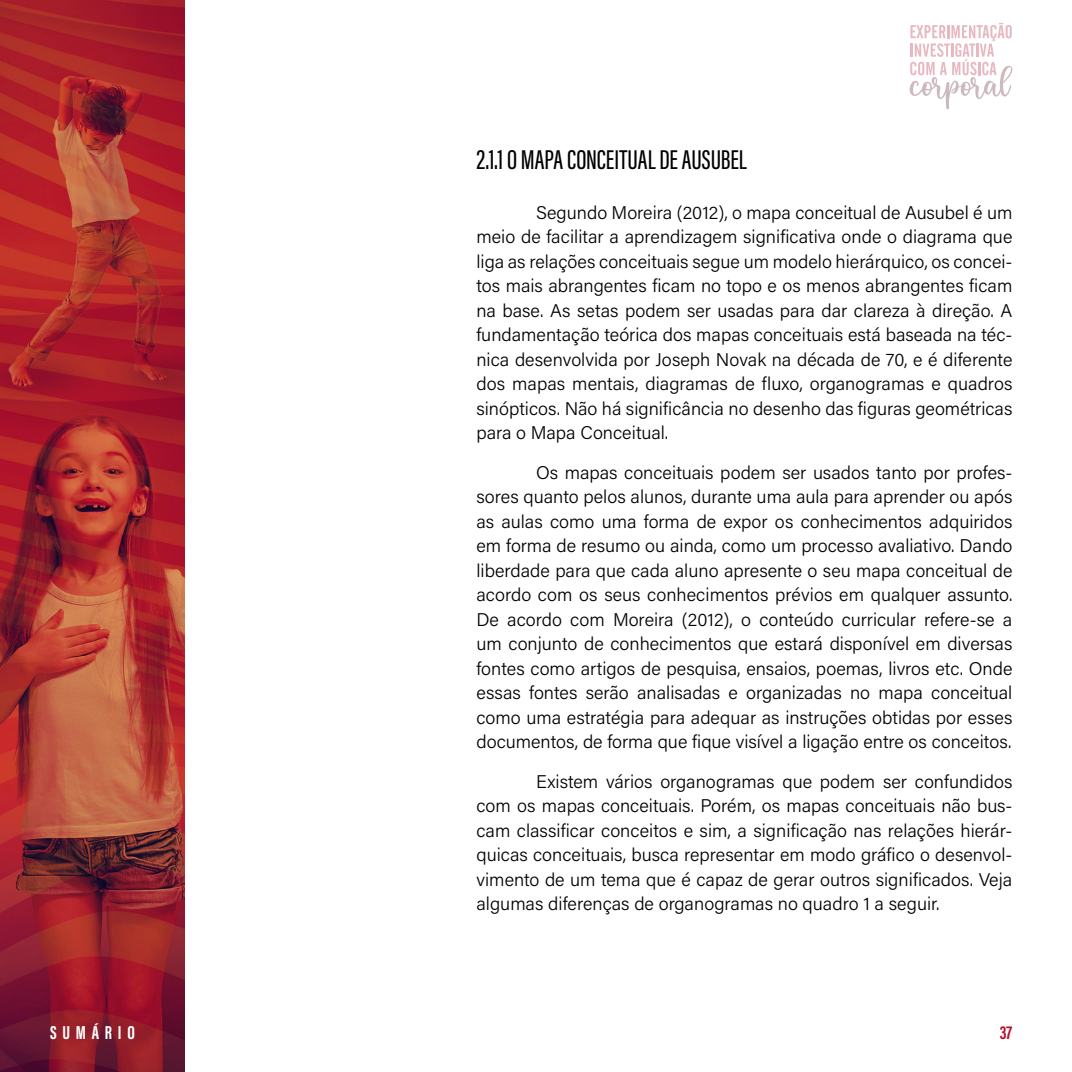
<style>
.page{position:relative;width:1072px;height:1072px;background:#fff}
.page>*{position:absolute;margin:0;border:0;box-sizing:border-box;transform-origin:0 0}
.t1{font:500 28px "Acumin Pro Extra Cond";color:#000}
.t2{font:700 19.25px "Acumin Pro Extra Cond";letter-spacing:.3em;color:#fff}
.t3{font:700 19.25px "Acumin Pro Extra Cond";color:#b3132d}
.t4{font:300 18.38px/24.5px "Acumin Pro";color:#000;text-align:justify}
</style>
<div class="page">
<img style="left:0;top:0;width:185px;height:1071px">
<svg style="left:909px;top:23px;width:103px;height:86px"></svg>
<h1 class="t1" style="left:476px;top:143px;width:272px">2.1.1 O MAPA CONCEITUAL DE AUSUBEL</h1>
<p class="t4" style="left:476px;top:199px;width:537px;text-indent:60px">Segundo Moreira (2012), o mapa conceitual de Ausubel é um meio de facilitar a aprendizagem significativa onde o diagrama que liga as relações conceituais segue um modelo hierárquico, os concei&shy;tos mais abrangentes ficam no topo e os menos abrangentes ficam na base. As setas podem ser usadas para dar clareza à direção. A fundamentação teórica dos mapas conceituais está baseada na téc&shy;nica desenvolvida por Joseph Novak na década de 70, e é diferente dos mapas mentais, diagramas de fluxo, organogramas e quadros sinópticos. Não há significância no desenho das figuras geométricas para o Mapa Conceitual.</p>
<p class="t4" style="left:476px;top:459px;width:537px;text-indent:60px">Os mapas conceituais podem ser usados tanto por profes&shy;sores quanto pelos alunos, durante uma aula para aprender ou após as aulas como uma forma de expor os conhecimentos adquiridos em forma de resumo ou ainda, como um processo avaliativo. Dando liberdade para que cada aluno apresente o seu mapa conceitual de acordo com os seus conhecimentos prévios em qualquer assunto.<br>De acordo com Moreira (2012), o conteúdo curricular refere-se a um conjunto de conhecimentos que estará disponível em diversas fontes como artigos de pesquisa, ensaios, poemas, livros etc. Onde essas fontes serão analisadas e organizadas no mapa conceitual como uma estratégia para adequar as instruções obtidas por esses documentos, de forma que fique visível a ligação entre os conceitos.</p>
<p class="t4" style="left:476px;top:768px;width:537px;text-indent:60px">Existem vários organogramas que podem ser confundidos com os mapas conceituais. Porém, os mapas conceituais não bus&shy;cam classificar conceitos e sim, a significação nas relações hierár&shy;quicas conceituais, busca representar em modo gráfico o desenvol&shy;vimento de um tema que é capaz de gerar outros significados. Veja algumas diferenças de organogramas no quadro 1 a seguir.</p>
<p class="t2" style="left:50px;top:1020px;width:86px">SUMÁRIO</p>
<p class="t3" style="left:999px;top:1020px;width:14px">37</p>
</div>
